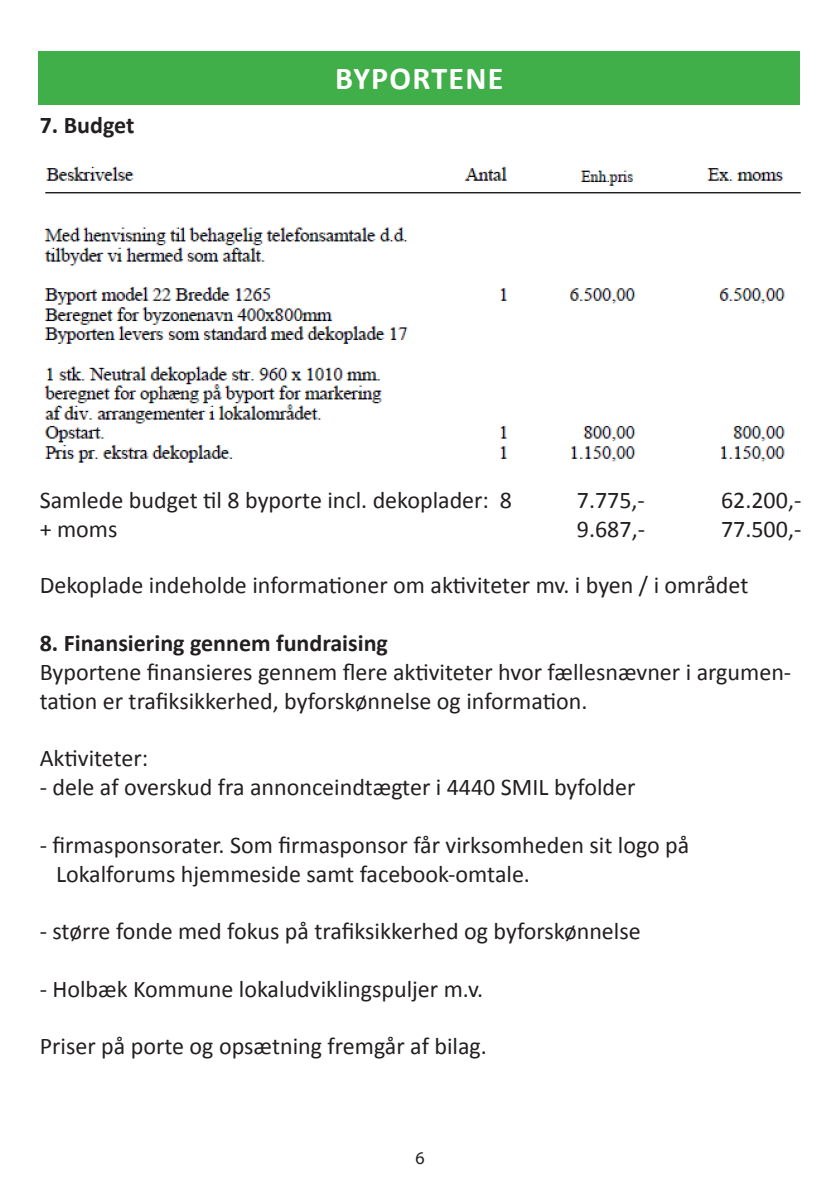
<style>
.page{position:relative;width:840px;height:1191px;background:#fff}
.page>*{position:absolute;margin:0;border:0;box-sizing:border-box;transform-origin:0 0}
.t1{font:700 32px "Calibri";letter-spacing:.04em;color:#fff}
.t2{font:24px/28.8px "Calibri";color:#231f20}
.t3{font:700 24px "Calibri";color:#231f20}
.t4{font:18px "Myriad Pro";color:#231f20}
</style>
<div class="page">
<div style="left:38px;top:51px;width:761px;height:54px;background:#40ae49"></div>
<img style="left:44px;top:166px;width:757px;height:297px">
<p class="t3" style="left:40px;top:110px;width:96px">7. Budget</p>
<p class="t1" style="left:335px;top:59px;width:169px">BYPORTENE</p>
<p class="t2" style="left:40px;top:484px;width:473px">Samlede budget til 8 byporte incl. dekoplader: 8</p>
<p class="t2" style="left:576px;top:484px;width:70px">7.775,-</p>
<p class="t2" style="left:720px;top:484px;width:82px">62.200,-</p>
<p class="t2" style="left:40px;top:513px;width:79px">+ moms</p>
<p class="t2" style="left:576px;top:513px;width:70px">9.687,-</p>
<p class="t2" style="left:720px;top:513px;width:82px">77.500,-</p>
<p class="t2" style="left:40px;top:570px;width:709px">Dekoplade indeholde informationer om aktiviteter mv. i byen / i området</p>
<p class="t3" style="left:40px;top:628px;width:349px">8. Finansiering gennem fundraising</p>
<p class="t2" style="left:40px;top:656px;width:752px">Byportene finansieres gennem flere aktiviteter hvor fællesnævner i argumen&shy;tation er trafiksikkerhed, byforskønnelse og information.</p>
<p class="t2" style="left:40px;top:743px;width:110px">Aktiviteter:</p>
<p class="t2" style="left:40px;top:771px;width:597px">- dele af overskud fra annonceindtægter i 4440 SMIL byfolder</p>
<p class="t2" style="left:40px;top:829px;width:650px">- firmasponsorater. Som firmasponsor får virksomheden sit logo på</p>
<p class="t2" style="left:56px;top:858px;width:475px">Lokalforums hjemmeside samt facebook-omtale.</p>
<p class="t2" style="left:40px;top:915px;width:602px">- større fonde med fokus på trafiksikkerhed og byforskønnelse</p>
<p class="t2" style="left:40px;top:973px;width:444px">- Holbæk Kommune lokaludviklingspuljer m.v.</p>
<p class="t2" style="left:40px;top:1031px;width:448px">Priser på porte og opsætning fremgår af bilag.</p>
<p class="t4" style="left:415px;top:1147px;width:11px">6</p>
</div>
